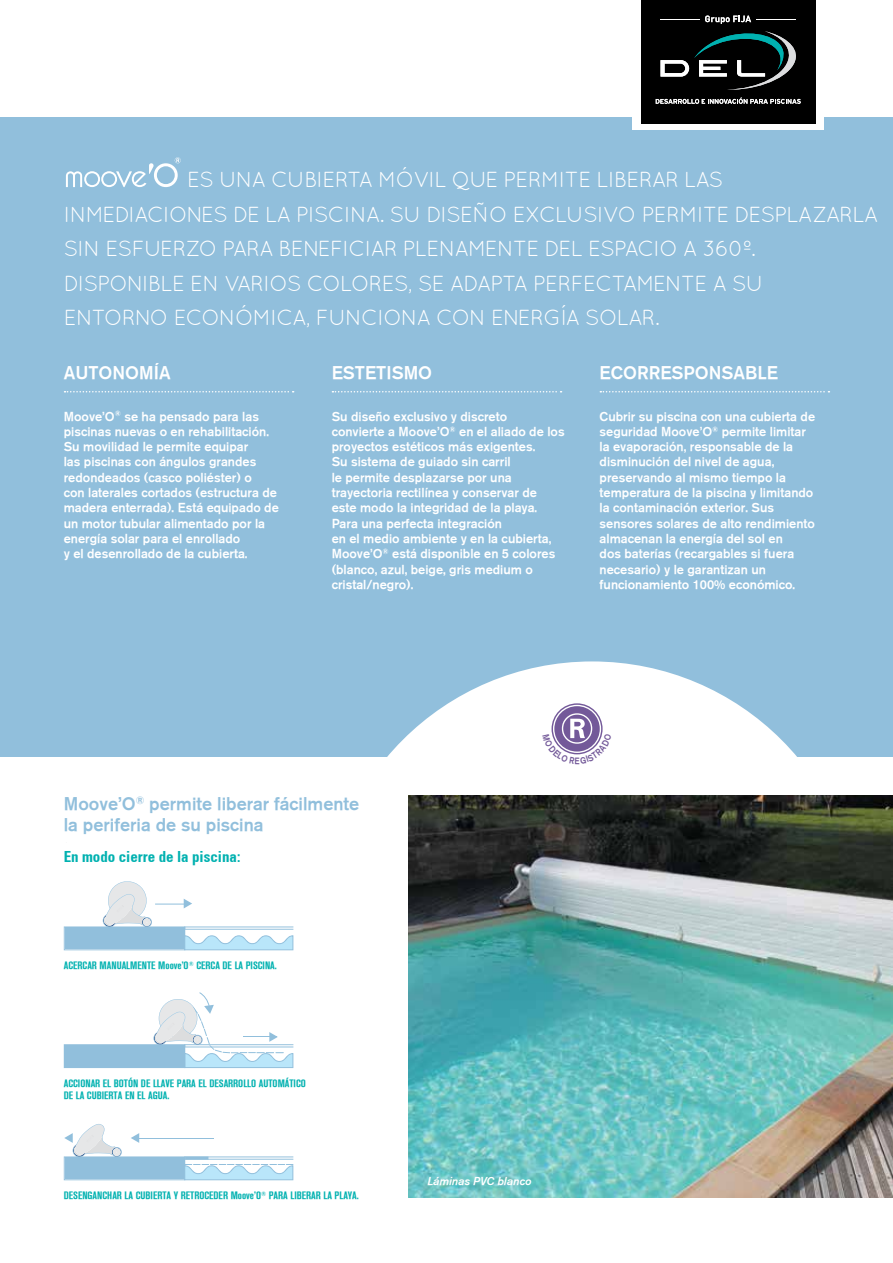
<style>
.page{position:relative;width:893px;height:1263px;background:#fff}
.page>*{position:absolute;margin:0;border:0;box-sizing:border-box;transform-origin:0 0}
.t1{font:21.75px/34.5px "Quicksand";letter-spacing:-.03em;color:#fff}
.t2{font:18px/21px "Akzidenz Grotesk BE Md";color:#91bfdc}
.t3{font:18px "Akzidenz Grotesk BE Md";color:#fff}
.t4{font:700 condensed 15px "Univers";color:#00b1b0}
.t5{font:12.75px/15.3px "Akzidenz Grotesk BE Md";color:#fff}
.t6{font:11.25px "Akzidenz Grotesk BE Md It";color:#fff}
.t7{font:10.5px/12px "Akzidenz Grotesk BE Bold Cn";color:#00b1b0}
</style>
<div class="page">
<div style="left:0;top:117px;width:893px;height:640px;background:#91bfdc"></div>
<div style="left:324px;top:661px;width:536px;height:536px;background:#fff;border-radius:50%"></div>
<div style="left:554px;top:706px;width:46px;height:45px;background:#735999;border-radius:50%"></div>
<svg style="left:65px;top:391px;width:229px;height:1px"></svg>
<svg style="left:332px;top:391px;width:230px;height:1px"></svg>
<svg style="left:600px;top:391px;width:229px;height:1px"></svg>
<svg style="left:66px;top:157px;width:115px;height:30px"></svg>
<svg style="left:64px;top:881px;width:229px;height:69px"></svg>
<hr style="left:155px;top:903px;width:30px;height:1px;background:#91bfdc">
<svg style="left:64px;top:992px;width:229px;height:76px"></svg>
<svg style="left:64px;top:1124px;width:229px;height:56px"></svg>
<img style="left:408px;top:795px;width:485px;height:402px">
<div style="left:632px;top:0;width:192px;height:130px;background:#fff"></div>
<div style="left:641px;top:0;width:174px;height:124px;background:#000"></div>
<svg style="left:660px;top:31px;width:136px;height:59px"></svg>
<svg style="left:705px;top:16px;width:46px;height:8px"></svg>
<hr style="left:660px;top:19px;width:40px;height:1px;background:#fff">
<hr style="left:756px;top:19px;width:40px;height:1px;background:#fff">
<svg style="left:656px;top:98px;width:145px;height:6px"></svg>
<svg style="left:551px;top:713px;width:52px;height:42px"></svg>
<p class="t1" style="left:64px;top:162px;width:816px;text-indent:123px">ES UNA CUBIERTA MÓVIL QUE PERMITE LIBERAR LAS INMEDIACIONES DE LA PISCINA. SU DISEÑO EXCLUSIVO PERMITE DESPLAZARLA SIN ESFUERZO PARA BENEFICIAR PLENAMENTE DEL ESPACIO A 360º.<br>DISPONIBLE EN VARIOS COLORES, SE ADAPTA PERFECTAMENTE A SU<br>ENTORNO ECONÓMICA, FUNCIONA CON ENERGÍA SOLAR.</p>
<h2 class="t3" style="left:64px;top:361px;width:108px">AUTONOMÍA</h2>
<p class="t5" style="left:64px;top:408px;width:217px">Moove’O<sup>®</sup> se ha pensado para las piscinas nuevas o en rehabilitación.<br>Su movilidad le permite equipar<br>las piscinas con ángulos grandes redondeados (casco poliéster) o<br>con laterales cortados (estructura de madera enterrada). Está equipado de un motor tubular alimentado por la energía solar para el enrollado<br>y el desenrollado de la cubierta.</p>
<h2 class="t3" style="left:332px;top:361px;width:102px">ESTETISMO</h2>
<p class="t5" style="left:332px;top:408px;width:234px">Su diseño exclusivo y discreto<br>convierte a Moove’O<sup>®</sup> en el aliado de los proyectos estéticos más exigentes.<br>Su sistema de guiado sin carril<br>le permite desplazarse por una trayectoria rectilínea y conservar de este modo la integridad de la playa.<br>Para una perfecta integración<br>en el medio ambiente y en la cubierta, Moove’O<sup>®</sup> está disponible en 5 colores (blanco, azul, beige, gris medium o cristal/negro).</p>
<h2 class="t3" style="left:600px;top:361px;width:180px">ECORRESPONSABLE</h2>
<p class="t5" style="left:600px;top:408px;width:217px">Cubrir su piscina con una cubierta de seguridad Moove’O<sup>®</sup> permite limitar la evaporación, responsable de la disminución del nivel de agua, preservando al mismo tiempo la temperatura de la piscina y limitando la contaminación exterior. Sus sensores solares de alto rendimiento almacenan la energía del sol en<br>dos baterías (recargables si fuera necesario) y le garantizan un funcionamiento 100% económico.</p>
<h2 class="t2" style="left:64px;top:793px;width:297px">Moove’O<sup>®</sup> permite liberar fácilmente la periferia de su piscina</h2>
<p class="t4" style="left:64px;top:848px;width:178px">En modo cierre de la piscina:</p>
<p class="t7" style="left:64px;top:960px;width:215px">ACERCAR MANUALMENTE MOOVE’O<sup>®</sup> CERCA DE LA PISCINA.</p>
<p class="t7" style="left:64px;top:1078px;width:244px">ACCIONAR EL BOTÓN DE LLAVE PARA EL DESARROLLO AUTOMÁTICO<br>DE LA CUBIERTA EN EL AGUA.</p>
<p class="t7" style="left:64px;top:1190px;width:297px">DESENGANCHAR LA CUBIERTA Y RETROCEDER MOOVE’O<sup>®</sup> PARA LIBERAR LA PLAYA.</p>
<p class="t6" style="left:427px;top:1175px;width:106px">Láminas PVC blanco</p>
</div>
